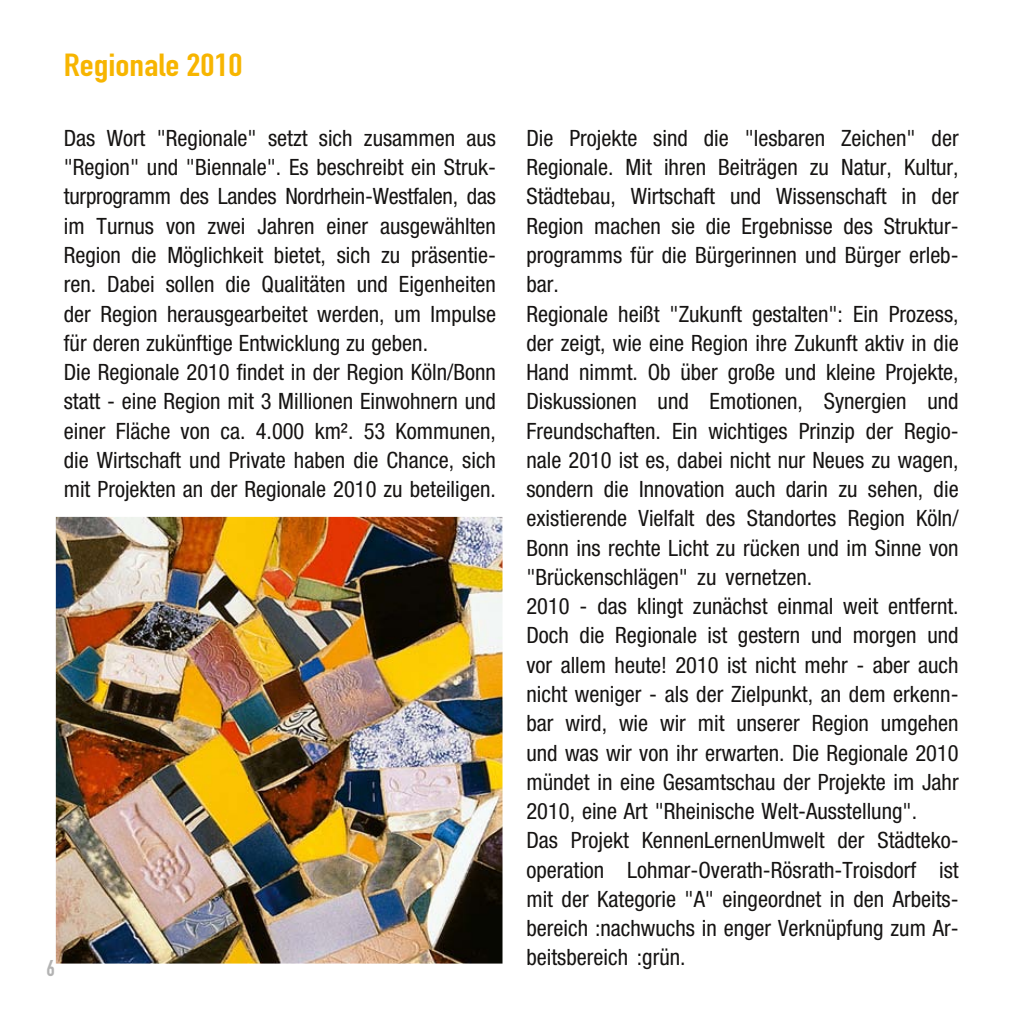
<style>
.page{position:relative;width:1021px;height:1021px;background:#fff}
.page>*{position:absolute;margin:0;border:0;box-sizing:border-box;transform-origin:0 0}
.t1{font:31.5px "DIN Engschrift LT";color:#f7b500;scale:1.2 1}
.t2{font:condensed 22.5px/29.2px "Helvetica Neue";color:#161413}
.t3{font:22.5px "DIN Engschrift LT";color:#b3b3b3}
</style>
<div class="page">
<img style="left:56px;top:517px;width:446px;height:446px">
<h1 class="t1" style="left:64px;top:46px;width:150px">Regionale 2010</h1>
<p class="t3" style="left:46px;top:955px;width:10px">6</p>
<p class="t2" style="left:64px;top:123px;width:434px">Das Wort "Regionale" setzt sich zusammen aus "Region" und "Biennale". Es beschreibt ein Struk&shy;turprogramm des Landes Nordrhein-Westfalen, das im Turnus von zwei Jahren einer ausgewählten Region die Möglichkeit bietet, sich zu präsentie&shy;ren. Dabei sollen die Qualitäten und Eigenheiten der Region herausgearbeitet werden, um Impulse für deren zukünftige Entwicklung zu geben.<br>Die Regionale 2010 findet in der Region Köln/Bonn statt - eine Region mit 3 Millionen Einwohnern und einer Fläche von ca. 4.000 km². 53 Kommunen, die Wirtschaft und Private haben die Chance, sich mit Projekten an der Regionale 2010 zu beteiligen.</p>
<p class="t2" style="left:526px;top:123px;width:434px">Die Projekte sind die "lesbaren Zeichen" der Regionale. Mit ihren Beiträgen zu Natur, Kultur, Städtebau, Wirtschaft und Wissenschaft in der Region machen sie die Ergebnisse des Struktur&shy;programms für die Bürgerinnen und Bürger erleb&shy;bar.<br>Regionale heißt "Zukunft gestalten": Ein Prozess, der zeigt, wie eine Region ihre Zukunft aktiv in die Hand nimmt. Ob über große und kleine Projekte, Diskussionen und Emotionen, Synergien und Freundschaften. Ein wichtiges Prinzip der Regio&shy;nale 2010 ist es, dabei nicht nur Neues zu wagen, sondern die Innovation auch darin zu sehen, die existierende Vielfalt des Standortes Region Köln/ Bonn ins rechte Licht zu rücken und im Sinne von "Brückenschlägen" zu vernetzen.<br>2010 - das klingt zunächst einmal weit entfernt.<br>Doch die Regionale ist gestern und morgen und vor allem heute! 2010 ist nicht mehr - aber auch nicht weniger - als der Zielpunkt, an dem erkenn&shy;bar wird, wie wir mit unserer Region umgehen und was wir von ihr erwarten. Die Regionale 2010 mündet in eine Gesamtschau der Projekte im Jahr 2010, eine Art "Rheinische Welt-Ausstellung".<br>Das Projekt KennenLernenUmwelt der Städteko&shy;operation Lohmar-Overath-Rösrath-Troisdorf ist mit der Kategorie "A" eingeordnet in den Arbeits&shy;bereich :nachwuchs in enger Verknüpfung zum Ar&shy;beitsbereich :grün.</p>
</div>
